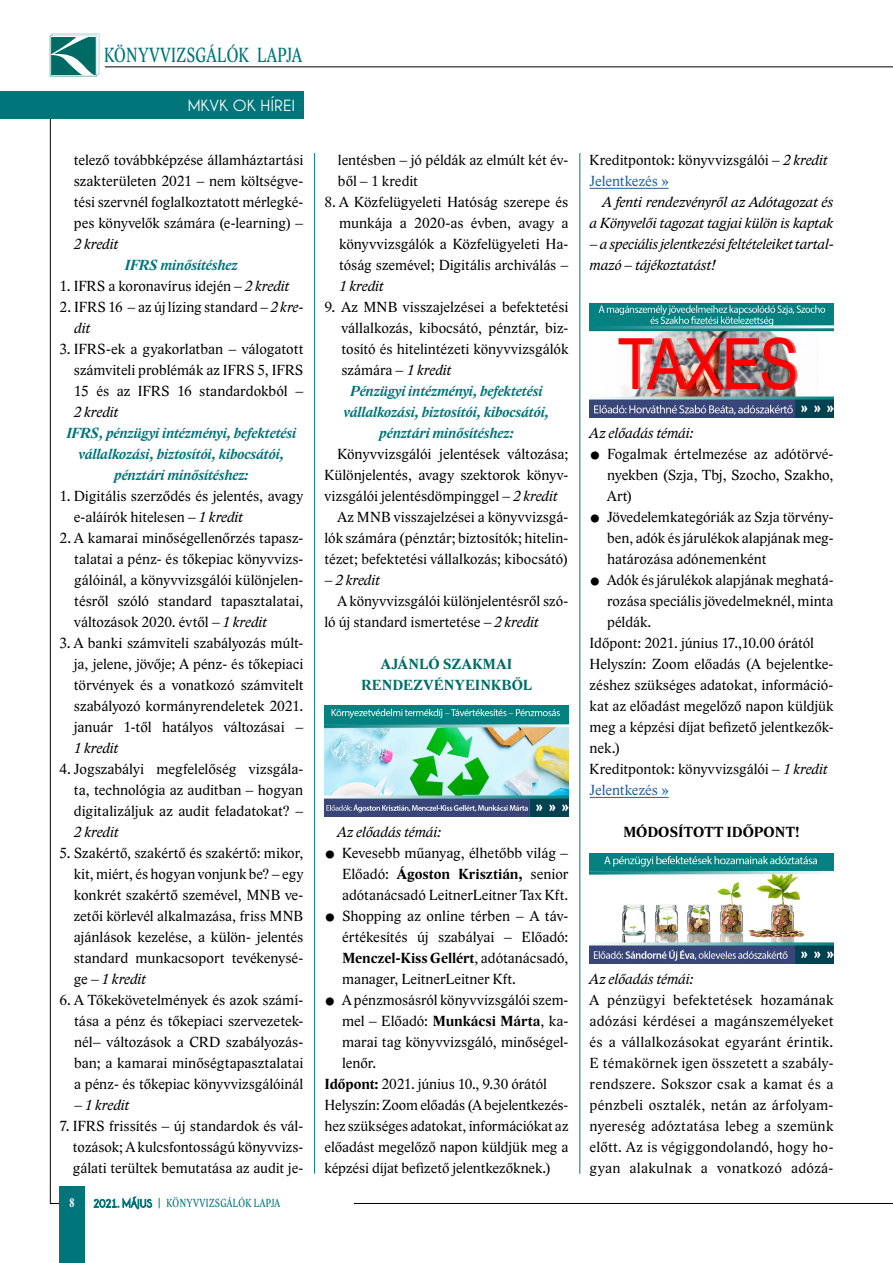
<style>
.page{position:relative;width:893px;height:1263px;background:#fff}
.page>*{position:absolute;margin:0;border:0;box-sizing:border-box;transform-origin:0 0}
.t1{font:21px "Lido STF Condensed";letter-spacing:.02em;color:#00757a;scale:.9 1}
.t2{font:700 16.5px "Champagne&Limousines";letter-spacing:.02em;color:#fff;scale:1.05 1}
.t3{font:15px/21px "Lido STF";color:#000;text-align:justify}
.t4{font:italic 15px/21px "Lido STF";letter-spacing:-.01em;color:#000;text-align:right}
.t5{font:italic 700 15px/21px "Lido STF";letter-spacing:.005em;color:#00757a;text-align:center}
.t6{font:700 15px/21px "Lido STF";letter-spacing:.01em;color:#006d66;text-align:center}
.t7{font:700 15px "Lido STF";letter-spacing:.005em;color:#000}
.t8{font:15px "Lido STF";letter-spacing:.005em;color:#215e9e}
.t9{font:700 12.75px "Lido STF Condensed";color:#fff;scale:.9 1}
.t10{font:12px "Lido STF Condensed";letter-spacing:.035em;color:#00757a;scale:.9 1}
.s1{font-style:italic}
.s2{font-family:"Champagne&Limousines";font-weight:700;font-size:11.55px}
.s3{font-weight:700;font-size:28.5px}
.s4{font-weight:700}
.s5{color:#215e9e}
</style>
<div class="page">
<hr style="left:50px;top:1203px;width:843px;height:1px;background:#000">
<hr style="left:105px;top:66px;width:788px;height:1px;background:#000">
<hr style="left:50px;top:119px;width:1px;height:1084px;background:#000">
<svg style="left:50px;top:34px;width:49px;height:42px"></svg>
<div style="left:60px;top:1187px;width:25px;height:76px;background:#00757a"></div>
<div style="left:85px;top:1198px;width:269px;height:9px;background:#fff"></div>
<svg style="left:94px;top:1197px;width:58px;height:12px"></svg>
<div style="left:0;top:91px;width:303px;height:28px;background:#00757a"></div>
<img style="left:325px;top:705px;width:243px;height:111px">
<hr style="left:590px;top:188px;width:79px;height:1px;background:#215e9e">
<hr style="left:590px;top:797px;width:79px;height:1px;background:#215e9e">
<img style="left:590px;top:304px;width:243px;height:113px">
<img style="left:590px;top:853px;width:243px;height:110px">
<hr style="left:314px;top:153px;width:1px;height:1021px;background:#00757a">
<hr style="left:579px;top:153px;width:1px;height:1021px;background:#00757a">
<h1 class="t1" style="left:104px;top:42px;width:221px">KÖNYVVIZSGÁLÓK LAPJA</h1>
<p class="t2" style="left:121px;top:96px;width:167px">KAMARAI KÖZLEMÉNYEK</p>
<p class="t2" style="left:188px;top:96px;width:103px">MKVK OK HÍREI</p>
<p class="t3" style="left:74px;top:150px;width:231px">telező továbbképzése államháztartási szakterületen 2021 – nem költségve&shy;tési szervnél foglalkoztatott mérlegké&shy;pes könyvelők számára (e-learning) –</p>
<p class="t4" style="left:74px;top:234px;width:46px">2 kredit</p>
<p class="t5" style="left:125px;top:255px;width:114px">IFRS minősítéshez</p>
<p class="t3" style="left:60px;top:276px;width:231px">1. IFRS a koronavírus idején <span class="s1">– 2 kredit</span></p>
<p class="t3" style="left:74px;top:297px;width:230px;text-indent:-15px">2. IFRS 16 – az új lízing standard <span class="s1">– 2 kre&shy;dit</span></p>
<p class="t3" style="left:74px;top:339px;width:231px;text-indent:-14px">3. IFRS-ek a gyakorlatban – válogatott számviteli problémák az IFRS 5, IFRS 15 és az IFRS 16 standardokból <span class="s1">– 2 kredit</span></p>
<p class="t5" style="left:67px;top:423px;width:231px">IFRS, pénzügyi intézményi, befektetési vállalkozási, biztosítói, kibocsátói, pénztári minősítéshez:</p>
<p class="t3" style="left:74px;top:486px;width:231px;text-indent:-14px">1. Digitális szerződés és jelentés, avagy e-aláírók hitelesen <span class="s1">– 1 kredit</span></p>
<p class="t3" style="left:74px;top:528px;width:230px;text-indent:-15px">2. A kamarai minőségellenőrzés tapasz&shy;talatai a pénz- és tőkepiac könyvvizs&shy;gálóinál, a könyvvizsgálói különjelen&shy;tésről szóló standard tapasztalatai, változások 2020. évtől <span class="s1">– 1 kredit</span></p>
<p class="t3" style="left:74px;top:633px;width:231px;text-indent:-14px">3. A banki számviteli szabályozás múlt&shy;ja, jelene, jövője; A pénz- és tőkepiaci törvények és a vonatkozó számvitelt szabályozó kormányrendeletek 2021. január 1-től hatályos változásai <span class="s1">– 1 kredit</span></p>
<p class="t3" style="left:74px;top:759px;width:231px;text-indent:-14px">4. Jogszabályi megfelelőség vizsgála&shy;ta, technológia az auditban – hogyan digitalizáljuk az audit feladatokat? <span class="s1">– 2 kredit</span></p>
<p class="t3" style="left:74px;top:843px;width:231px;text-indent:-14px">5. Szakértő, szakértő és szakértő: mikor, kit, miért, és hogyan vonjunk be? – egy konkrét szakértő szemével, MNB ve&shy;zetői körlevél alkalmazása, friss MNB ajánlások kezelése, a külön- jelentés standard munkacsoport tevékenysé&shy;ge <span class="s1">– 1 kredit</span></p>
<p class="t3" style="left:74px;top:990px;width:231px;text-indent:-15px">6. A Tőkekövetelmények és azok számí&shy;tása a pénz és tőkepiaci szervezetek&shy;nél– változások a CRD szabályozás&shy;ban; a kamarai minőségtapasztalatai a pénz- és tőkepiac könyvvizsgálóinál</p>
<p class="t4" style="left:74px;top:1095px;width:57px">– 1 kredit</p>
<p class="t3" style="left:73px;top:1116px;width:232px;text-indent:-13px">7. IFRS frissítés – új standardok és vál&shy;tozások; A kulcsfontosságú könyvvizs&shy;gálati terültek bemutatása az audit je-</p>
<p class="t9" style="left:70px;top:1195px;width:7px">8</p>
<p class="t10" style="left:93px;top:1196px;width:209px"><span class="s2">2021. MÁJUS</span> | KÖNYVVIZSGÁLÓK LAPJA</p>
<p class="t3" style="left:338px;top:150px;width:232px">lentésben – jó példák az elmúlt két év&shy;ből – 1 kredit</p>
<p class="t3" style="left:339px;top:192px;width:231px;text-indent:-15px">8. A Közfelügyeleti Hatóság szerepe és munkája a 2020-as évben, avagy a könyvvizsgálók a Közfelügyeleti Ha&shy;tóság szemével; Digitális archiválás –</p>
<p class="t4" style="left:339px;top:276px;width:46px">1 kredit</p>
<p class="t3" style="left:325px;top:297px;width:245px">9. Az MNB visszajelzései a befektetési</p>
<p class="t3" style="left:341px;top:318px;width:228px">vállalkozás, kibocsátó, pénztár, biz-</p>
<p class="t3" style="left:341px;top:339px;width:228px">tosító és hitelintézeti könyvvizsgálók</p>
<p class="t3" style="left:341px;top:360px;width:111px">számára – <span class="s1">1 kredit</span></p>
<p class="t5" style="left:351px;top:381px;width:193px">Pénzügyi intézményi, befektetési</p>
<p class="t5" style="left:344px;top:402px;width:207px">vállalkozási, biztosítói, kibocsátói,</p>
<p class="t5" style="left:379px;top:423px;width:136px">pénztári minősítéshez:</p>
<p class="t3" style="left:337px;top:444px;width:233px">Könyvvizsgálói jelentések változása;</p>
<p class="t3" style="left:325px;top:465px;width:245px">Különjelentés, avagy szektorok könyv-</p>
<p class="t3" style="left:325px;top:486px;width:235px">vizsgálói jelentésdömpinggel <span class="s1">– 2 kredit</span></p>
<p class="t3" style="left:337px;top:507px;width:233px">Az MNB visszajelzései a könyvvizsgá-</p>
<p class="t3" style="left:325px;top:528px;width:245px">lók számára (pénztár; biztosítók; hitelin-</p>
<p class="t3" style="left:325px;top:549px;width:245px">tézet; befektetési vállalkozás; kibocsátó)</p>
<p class="t4" style="left:325px;top:570px;width:57px">– 2 kredit</p>
<p class="t3" style="left:325px;top:591px;width:245px;text-indent:13px">A könyvvizsgálói különjelentésről szó&shy;ló új standard ismertetése <span class="s1">– 2 kredit</span></p>
<p class="t6" style="left:361px;top:654px;width:172px">AJÁNLÓ SZAKMAI<br>RENDEZVÉNYEINKBŐL</p>
<p class="t4" style="left:337px;top:822px;width:105px">Az előadás témái:</p>
<p class="t3" style="left:342px;top:843px;width:228px;text-indent:-17px"><span class="s3">•</span> Kevesebb műanyag, élhetőbb világ – Előadó: <span class="s4">Ágoston Krisztián,</span> senior adótanácsadó LeitnerLeitner Tax Kft.</p>
<p class="t3" style="left:342px;top:906px;width:228px;text-indent:-17px"><span class="s3">•</span> Shopping az online térben – A táv&shy;értékesítés új szabályai – Előadó:<br><span class="s4">Menczel-Kiss Gellért</span>, adótanácsadó, manager, LeitnerLeitner Kft.</p>
<p class="t3" style="left:325px;top:990px;width:245px"><span class="s3">•</span> A pénzmosásról könyvvizsgálói szem-</p>
<p class="t3" style="left:342px;top:1011px;width:228px">mel – Előadó: <span class="s4">Munkácsi Márta</span>, ka-</p>
<p class="t3" style="left:342px;top:1032px;width:228px">marai tag könyvvizsgáló, minőségel-</p>
<p class="t3" style="left:342px;top:1053px;width:36px">lenőr.</p>
<p class="t3" style="left:325px;top:1074px;width:224px"><span class="s4">Időpont:</span> 2021. június 10., 9.30 órától</p>
<p class="t3" style="left:325px;top:1095px;width:245px">Helyszín: Zoom előadás (A bejelentkezés-</p>
<p class="t3" style="left:325px;top:1116px;width:245px">hez szükséges adatokat, információkat az</p>
<p class="t3" style="left:325px;top:1137px;width:245px">előadást megelőző napon küldjük meg a</p>
<p class="t3" style="left:325px;top:1158px;width:228px">képzési díjat befizető jelentkezőknek.)</p>
<p class="t3" style="left:590px;top:150px;width:239px">Kreditpontok: könyvvizsgálói – <span class="s1">2 kredit<br></span><span class="s5">Jelentkezés »</span></p>
<p class="t4" style="left:590px;top:192px;width:245px">A fenti rendezvényről az Adótagozat és<br>a Könyvelői tagozat tagjai külön is kaptak</p>
<p class="t4" style="left:590px;top:234px;width:245px;text-align:left">– a speciális jelentkezési feltételeiket tartal&shy;mazó – tájékoztatást!</p>
<p class="t4" style="left:590px;top:423px;width:105px">Az előadás témái:</p>
<p class="t3" style="left:607px;top:444px;width:228px;text-indent:-17px"><span class="s3">•</span> Fogalmak értelmezése az adótörvé&shy;nyekben (Szja, Tbj, Szocho, Szakho, Art)</p>
<p class="t3" style="left:607px;top:507px;width:228px;text-indent:-17px"><span class="s3">•</span> Jövedelemkategóriák az Szja törvény&shy;ben, adók és járulékok alapjának meg&shy;határozása adónemenként</p>
<p class="t3" style="left:590px;top:570px;width:245px"><span class="s3">•</span> Adók és járulékok alapjának meghatá-</p>
<p class="t3" style="left:607px;top:591px;width:228px">rozása speciális jövedelmeknél, minta</p>
<p class="t3" style="left:607px;top:612px;width:46px">példák.</p>
<p class="t3" style="left:590px;top:633px;width:226px">Időpont: 2021. június 17.,10.00 órától</p>
<p class="t3" style="left:590px;top:654px;width:245px">Helyszín: Zoom előadás (A bejelentke-</p>
<p class="t3" style="left:590px;top:675px;width:245px">zéshez szükséges adatokat, információ-</p>
<p class="t3" style="left:590px;top:696px;width:245px">kat az előadást megelőző napon küldjük</p>
<p class="t3" style="left:590px;top:717px;width:245px">meg a képzési díjat befizető jelentkezők-</p>
<p class="t3" style="left:590px;top:738px;width:32px">nek.)</p>
<p class="t3" style="left:590px;top:759px;width:239px">Kreditpontok: könyvvizsgálói – <span class="s1">1 kredit</span></p>
<p class="t8" style="left:590px;top:781px;width:81px">Jelentkezés »</p>
<p class="t7" style="left:623px;top:823px;width:179px">MÓDOSÍTOTT IDŐPONT!</p>
<p class="t4" style="left:590px;top:969px;width:105px">Az előadás témái:</p>
<p class="t3" style="left:590px;top:990px;width:245px">A pénzügyi befektetések hozamának adózási kérdései a magánszemélyeket és a vállalkozásokat egyaránt érintik.<br>E témakörnek igen összetett a szabály&shy;rendszere. Sokszor csak a kamat és a pénzbeli osztalék, netán az árfolyam&shy;nyereség adóztatása lebeg a szemünk előtt. Az is végiggondolandó, hogy ho&shy;gyan alakulnak a vonatkozó adózá-</p>
</div>
